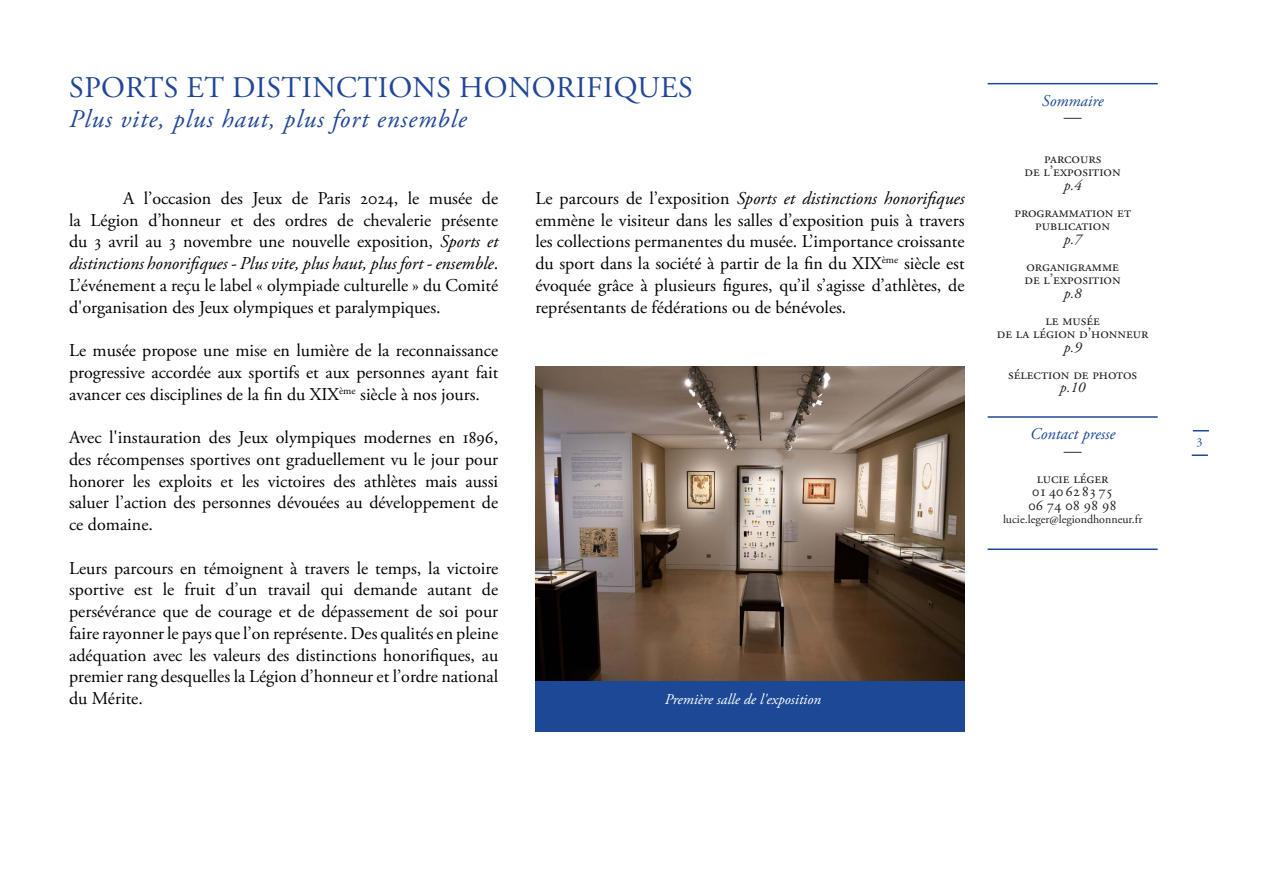
<style>
.page{position:relative;width:1263px;height:893px;background:#fff}
.page>*{position:absolute;margin:0;border:0;box-sizing:border-box;transform-origin:0 0}
.t1{font:30px "Adobe Garamond Pro";letter-spacing:.015em;color:#204698}
.t2{font:italic 25.5px "Adobe Garamond Pro";letter-spacing:.04em;color:#204698}
.t3{font:18px/21.8px "Adobe Garamond Pro";color:#000001;text-align:justify}
.t4{font:18px "Adobe Garamond Pro";color:#231f20}
.t5{font:italic 16.5px "Adobe Garamond Pro";color:#1c4896}
.t6{font:15px/13.5px "Adobe Garamond Pro";color:#231f20;text-align:center}
.t7{font:italic 15px "Adobe Garamond Pro";color:#fff}
.t8{font:italic 15px "Adobe Garamond Pro";color:#231f20}
.t9{font:12px "Adobe Garamond Pro";color:#231f20}
.t10{font:12px "Adobe Garamond Pro";color:#1c4896}
.s1{font-style:italic}
</style>
<div class="page">
<svg style="left:1193px;top:430px;width:16px;height:1px"></svg>
<svg style="left:1192px;top:454px;width:16px;height:2px"></svg>
<hr style="left:988px;top:83px;width:170px;height:1px;background:#1c4896">
<hr style="left:988px;top:416px;width:170px;height:2px;background:#1c4896">
<hr style="left:988px;top:548px;width:170px;height:2px;background:#1c4896">
<img style="left:535px;top:367px;width:429px;height:314px">
<div style="left:535px;top:681px;width:429px;height:50px;background:#1c4896"></div>
<p class="t1" style="left:69px;top:69px;width:625px">SPORTS ET DISTINCTIONS HONORIFIQUES</p>
<p class="t2" style="left:69px;top:104px;width:399px">Plus vite, plus haut, plus fort ensemble</p>
<p class="t3" style="left:69px;top:188px;width:431px;text-indent:54px">A l’occasion des Jeux de Paris 2024, le musée de la Légion d’honneur et des ordres de chevalerie présente du 3 avril au 3 novembre une nouvelle exposition, <span class="s1">Sports et distinctions honorifiques - Plus vite, plus haut, plus fort - ensemble</span>.<br>L’événement a reçu le label « olympiade culturelle » du Comité d'organisation des Jeux olympiques et paralympiques.</p>
<p class="t3" style="left:69px;top:340px;width:431px">Le musée propose une mise en lumière de la reconnaissance progressive accordée aux sportifs et aux personnes ayant fait avancer ces disciplines de la fin du XIX<sup>ème</sup> siècle à nos jours.</p>
<p class="t3" style="left:69px;top:427px;width:431px">Avec l'instauration des Jeux olympiques modernes en 1896, des récompenses sportives ont graduellement vu le jour pour honorer les exploits et les victoires des athlètes mais aussi saluer l’action des personnes dévouées au développement de ce domaine.</p>
<p class="t3" style="left:69px;top:558px;width:431px">Leurs parcours en témoignent à travers le temps, la victoire sportive est le fruit d’un travail qui demande autant de persévérance que de courage et de dépassement de soi pour faire rayonner le pays que l’on représente. Des qualités en pleine adéquation avec les valeurs des distinctions honorifiques, au premier rang desquelles la Légion d’honneur et l’ordre national du Mérite.</p>
<p class="t3" style="left:535px;top:188px;width:431px">Le parcours de l’exposition <span class="s1">Sports et distinctions honorifiques </span>emmène le visiteur dans les salles d’exposition puis à travers les collections permanentes du musée. L’importance croissante du sport dans la société à partir de la fin du XIX<sup>ème</sup> siècle est évoquée grâce à plusieurs figures, qu’il s’agisse d’athlètes, de représentants de fédérations ou de bénévoles.</p>
<p class="t7" style="left:665px;top:690px;width:158px">Première salle de l'exposition</p>
<p class="t5" style="left:1042px;top:91px;width:63px">Sommaire</p>
<p class="t4" style="left:1064px;top:106px;width:19px">—</p>
<p class="t6" style="left:1044px;top:152px;width:59px">parcours</p>
<p class="t6" style="left:1024px;top:165px;width:98px">de l’exposition</p>
<p class="t8" style="left:1064px;top:176px;width:19px">p.4</p>
<p class="t6" style="left:1014px;top:206px;width:118px">programmation et publication</p>
<p class="t8" style="left:1064px;top:230px;width:19px">p.7</p>
<p class="t6" style="left:1026px;top:260px;width:94px">organigramme</p>
<p class="t6" style="left:1024px;top:273px;width:98px">de l’exposition</p>
<p class="t8" style="left:1064px;top:284px;width:19px">p.8</p>
<p class="t6" style="left:1045px;top:314px;width:56px">le musée</p>
<p class="t6" style="left:997px;top:327px;width:153px">de la légion d’honneur</p>
<p class="t8" style="left:1064px;top:338px;width:19px">p.9</p>
<p class="t6" style="left:1008px;top:368px;width:130px">sélection de photos</p>
<p class="t8" style="left:1060px;top:378px;width:27px">p.10</p>
<p class="t5" style="left:1030px;top:424px;width:86px">Contact presse</p>
<p class="t4" style="left:1064px;top:439px;width:19px">—</p>
<p class="t6" style="left:1037px;top:472px;width:73px">lucie léger</p>
<p class="t6" style="left:1032px;top:485px;width:82px">01 40 62 83 75</p>
<p class="t6" style="left:1028px;top:499px;width:90px">06 74 08 98 98</p>
<p class="t9" style="left:1003px;top:512px;width:141px">lucie.leger@legiondhonneur.fr</p>
<p class="t10" style="left:1196px;top:435px;width:7px">3</p>
</div>
